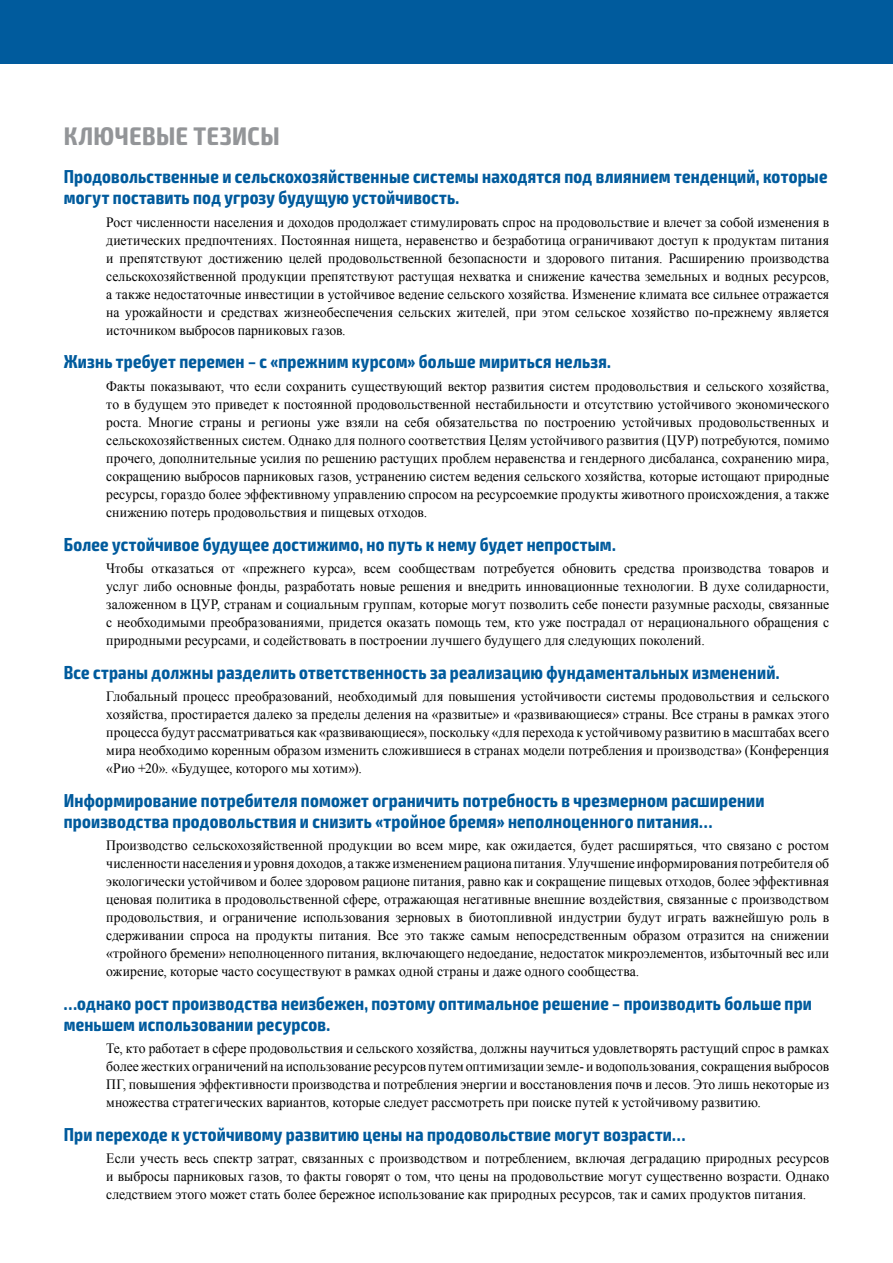
<style>
.page{position:relative;width:893px;height:1263px;background:#fff}
.page>*{position:absolute;margin:0;border:0;box-sizing:border-box;transform-origin:0 0}
.t1{font:700 condensed 25.5px "Exo 2";letter-spacing:.02em;color:#939598}
.t2{font:700 condensed 18.75px/21px "Exo 2";letter-spacing:.015em;color:#005b9d;scale:.96 1}
.t3{font:14.25px/18px "Times New Roman";letter-spacing:.005em;color:#000;text-align:justify;scale:.96 1}
</style>
<div class="page">
<div style="left:0;top:0;width:893px;height:64px;background:#005b9d"></div>
<h1 class="t1" style="left:64px;top:121px;width:217px">КЛЮЧЕВЫЕ ТЕЗИСЫ</h1>
<h2 class="t2" style="left:64px;top:167px;width:797px">Продовольственные и сельскохозяйственные системы находятся под влиянием тенденций, которые могут поставить под угрозу будущую устойчивость.</h2>
<p class="t3" style="left:106px;top:213px;width:754px">Рост численности населения и доходов продолжает стимулировать спрос на продовольствие и влечет за собой изменения в диетических предпочтениях. Постоянная нищета, неравенство и безработица ограничивают доступ к продуктам питания и препятствуют достижению целей продовольственной безопасности и здорового питания. Расширению производства сельскохозяйственной продукции препятствуют растущая нехватка и снижение качества земельных и водных ресурсов, а также недостаточные инвестиции в устойчивое ведение сельского хозяйства. Изменение климата все сильнее отражается на урожайности и средствах жизнеобеспечения сельских жителей, при этом сельское хозяйство по-прежнему является источником выбросов парниковых газов.</p>
<h2 class="t2" style="left:64px;top:352px;width:571px">Жизнь требует перемен – с «прежним курсом» больше мириться нельзя.</h2>
<p class="t3" style="left:106px;top:377px;width:754px">Факты показывают, что если сохранить существующий вектор развития систем продовольствия и сельского хозяйства, то в будущем это приведет к постоянной продовольственной нестабильности и отсутствию устойчивого экономического роста. Многие страны и регионы уже взяли на себя обязательства по построению устойчивых продовольственных и сельскохозяйственных систем. Однако для полного соответствия Целям устойчивого развития (ЦУР) потребуются, помимо прочего, дополнительные усилия по решению растущих проблем неравенства и гендерного дисбаланса, сохранению мира, сокращению выбросов парниковых газов, устранению систем ведения сельского хозяйства, которые истощают природные ресурсы, гораздо более эффективному управлению спросом на ресурсоемкие продукты животного происхождения, а также снижению потерь продовольствия и пищевых отходов.</p>
<h2 class="t2" style="left:64px;top:534px;width:576px">Более устойчивое будущее достижимо, но путь к нему будет непростым.</h2>
<p class="t3" style="left:106px;top:559px;width:754px">Чтобы отказаться от «прежнего курса», всем сообществам потребуется обновить средства производства товаров и услуг либо основные фонды, разработать новые решения и внедрить инновационные технологии. В духе солидарности, заложенном в ЦУР, странам и социальным группам, которые могут позволить себе понести разумные расходы, связанные с необходимыми преобразованиями, придется оказать помощь тем, кто уже пострадал от нерационального обращения с природными ресурсами, и содействовать в построении лучшего будущего для следующих поколений.</p>
<h2 class="t2" style="left:64px;top:662px;width:747px">Все страны должны разделить ответственность за реализацию фундаментальных изменений.</h2>
<p class="t3" style="left:106px;top:687px;width:754px">Глобальный процесс преобразований, необходимый для повышения устойчивости системы продовольствия и сельского хозяйства, простирается далеко за пределы деления на «развитые» и «развивающиеся» страны. Все страны в рамках этого процесса будут рассматриваться как «развивающиеся», поскольку «для перехода к устойчивому развитию в масштабах всего мира необходимо коренным образом изменить сложившиеся в странах модели потребления и производства» (Конференция «Рио +20». «Будущее, которого мы хотим»).</p>
<h2 class="t2" style="left:64px;top:790px;width:731px">Информирование потребителя поможет ограничить потребность в чрезмерном расширении производства продовольствия и снизить «тройное бремя» неполноценного питания…</h2>
<p class="t3" style="left:106px;top:836px;width:754px">Производство сельскохозяйственной продукции во всем мире, как ожидается, будет расширяться, что связано с ростом численности населения и уровня доходов, а также изменением рациона питания. Улучшение информирования потребителя об экологически устойчивом и более здоровом рационе питания, равно как и сокращение пищевых отходов, более эффективная ценовая политика в продовольственной сфере, отражающая негативные внешние воздействия, связанные с производством продовольствия, и ограничение использования зерновых в биотопливной индустрии будут играть важнейшую роль в сдерживании спроса на продукты питания. Все это также самым непосредственным образом отразится на снижении «тройного бремени» неполноценного питания, включающего недоедание, недостаток микроэлементов, избыточный вес или ожирение, которые часто сосуществуют в рамках одной страны и даже одного сообщества.</p>
<h2 class="t2" style="left:64px;top:993px;width:781px">…однако рост производства неизбежен, поэтому оптимальное решение – производить больше при меньшем использовании ресурсов.</h2>
<p class="t3" style="left:106px;top:1039px;width:754px">Те, кто работает в сфере продовольствия и сельского хозяйства, должны научиться удовлетворять растущий спрос в рамках более жестких ограничений на использование ресурсов путем оптимизации земле- и водопользования, сокращения выбросов ПГ, повышения эффективности производства и потребления энергии и восстановления почв и лесов. Это лишь некоторые из множества стратегических вариантов, которые следует рассмотреть при поиске путей к устойчивому развитию.</p>
<h2 class="t2" style="left:64px;top:1124px;width:649px">При переходе к устойчивому развитию цены на продовольствие могут возрасти…</h2>
<p class="t3" style="left:106px;top:1149px;width:754px">Если учесть весь спектр затрат, связанных с производством и потреблением, включая деградацию природных ресурсов и выбросы парниковых газов, то факты говорят о том, что цены на продовольствие могут существенно возрасти. Однако следствием этого может стать более бережное использование как природных ресурсов, так и самих продуктов питания.</p>
</div>
